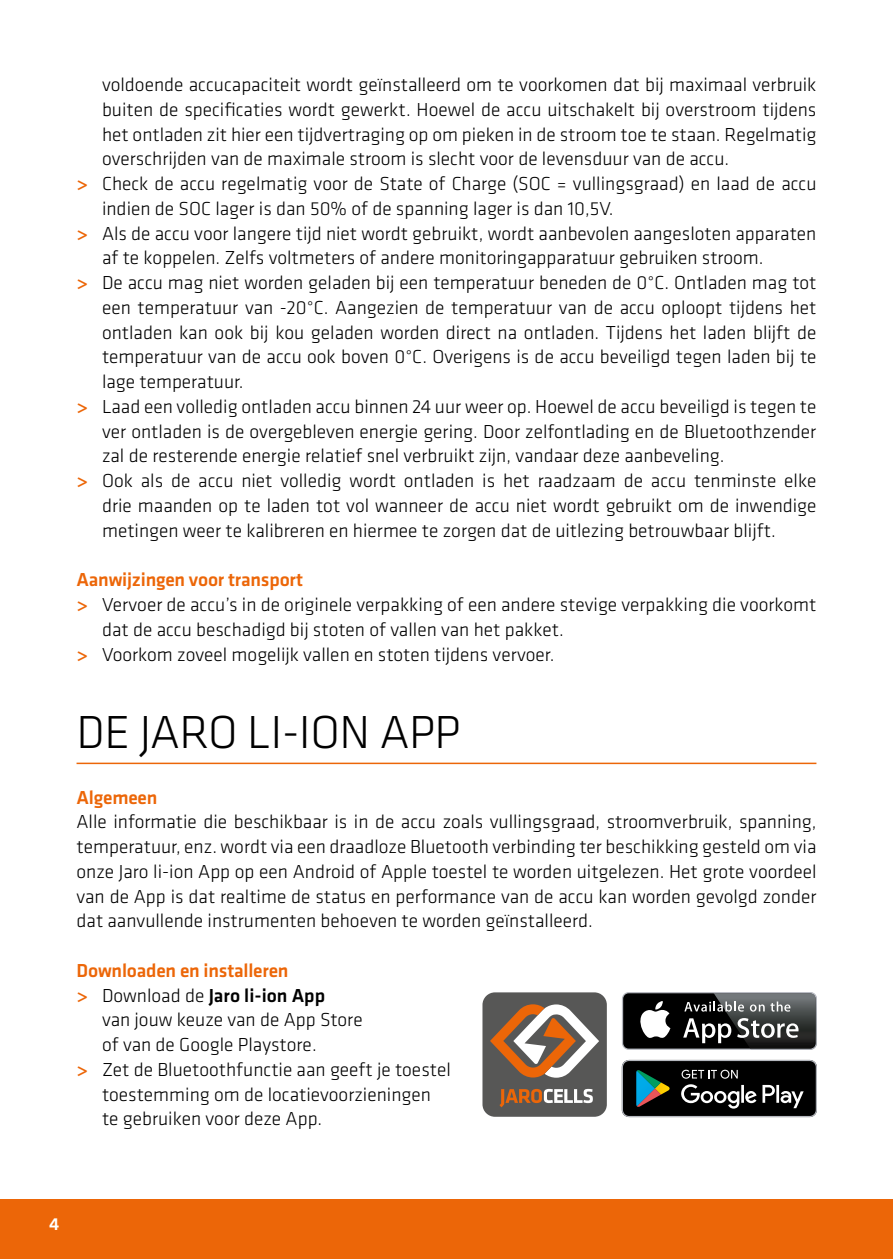
<style>
.page{position:relative;width:893px;height:1259px;background:#fff}
.page>*{position:absolute;margin:0;border:0;box-sizing:border-box;transform-origin:0 0}
.t1{font:300 48px "Klavika";letter-spacing:-.01em;color:#000}
.t2{font:300 19.5px/24.6px "Klavika";color:#000;text-align:justify}
.t3{font:500 19.5px "Klavika";letter-spacing:-.01em;color:#ec6608}
.t4{font:500 19.5px "Klavika";color:#000}
.t5{font:500 18px "Klavika";color:#fff}
.s1{font-weight:500;color:#ec6608}
.s2{color:#ec6608}
.s3{font-weight:300}
</style>
<div class="page">
<div style="left:0;top:1199px;width:893px;height:60px;background:#ec6608"></div>
<hr style="left:77px;top:762px;width:739px;height:2px;background:#ec6608">
<svg style="left:622px;top:1060px;width:195px;height:57px;background:#242a2a"></svg>
<svg style="left:622px;top:992px;width:195px;height:58px"></svg>
<div style="left:623px;top:993px;width:193px;height:55px;background:#000;border-radius:6px"></div>
<svg style="left:640px;top:1001px;width:30px;height:37px"></svg>
<img style="left:811px;top:993px;width:5px;height:55px">
<svg style="left:683px;top:992px;width:128px;height:58px"></svg>
<div style="left:482px;top:992px;width:125px;height:124px;background:#575756;border-radius:12px"></div>
<svg style="left:490px;top:1004px;width:109px;height:73px"></svg>
<svg style="left:499px;top:1089px;width:94px;height:18px"></svg>
<p class="t2" style="left:102px;top:73px;width:716px">voldoende accucapaciteit wordt geïnstalleerd om te voorkomen dat bij maximaal verbruik</p>
<p class="t2" style="left:102px;top:98px;width:716px">buiten de specificaties wordt gewerkt. Hoewel de accu uitschakelt bij overstroom tijdens</p>
<p class="t2" style="left:102px;top:122px;width:716px">het ontladen zit hier een tijdvertraging op om pieken in de stroom toe te staan. Regelmatig</p>
<p class="t2" style="left:102px;top:147px;width:629px">overschrijden van de maximale stroom is slecht voor de levensduur van de accu.</p>
<p class="t2" style="left:77px;top:172px;width:741px"><span class="s1">&gt;</span> Check de accu regelmatig voor de State of Charge (SOC = vullingsgraad) en laad de accu</p>
<p class="t2" style="left:102px;top:196px;width:513px">indien de SOC lager is dan 50% of de spanning lager is dan 10,5V.</p>
<p class="t2" style="left:77px;top:221px;width:741px"><span class="s1">&gt;</span> Als de accu voor langere tijd niet wordt gebruikt, wordt aanbevolen aangesloten apparaten</p>
<p class="t2" style="left:102px;top:246px;width:663px">af te koppelen. Zelfs voltmeters of andere monitoringapparatuur gebruiken stroom.</p>
<p class="t2" style="left:77px;top:271px;width:741px"><span class="s1">&gt;</span> De accu mag niet worden geladen bij een temperatuur beneden de 0°C. Ontladen mag tot</p>
<p class="t2" style="left:102px;top:295px;width:716px">een temperatuur van -20°C. Aangezien de temperatuur van de accu oploopt tijdens het</p>
<p class="t2" style="left:102px;top:320px;width:716px">ontladen kan ook bij kou geladen worden direct na ontladen. Tijdens het laden blijft de</p>
<p class="t2" style="left:102px;top:345px;width:716px">temperatuur van de accu ook boven 0°C. Overigens is de accu beveiligd tegen laden bij te</p>
<p class="t2" style="left:102px;top:370px;width:143px">lage temperatuur.</p>
<p class="t2" style="left:77px;top:394px;width:741px"><span class="s1">&gt;</span> Laad een volledig ontladen accu binnen 24 uur weer op. Hoewel de accu beveiligd is tegen te</p>
<p class="t2" style="left:102px;top:419px;width:716px">ver ontladen is de overgebleven energie gering. Door zelfontlading en de Bluetoothzender</p>
<p class="t2" style="left:102px;top:444px;width:624px">zal de resterende energie relatief snel verbruikt zijn, vandaar deze aanbeveling.</p>
<p class="t2" style="left:77px;top:469px;width:741px"><span class="s1">&gt;</span> Ook als de accu niet volledig wordt ontladen is het raadzaam de accu tenminste elke</p>
<p class="t2" style="left:102px;top:493px;width:716px">drie maanden op te laden tot vol wanneer de accu niet wordt gebruikt om de inwendige</p>
<p class="t2" style="left:102px;top:518px;width:675px">metingen weer te kalibreren en hiermee te zorgen dat de uitlezing betrouwbaar blijft.</p>
<p class="t3" style="left:77px;top:569px;width:228px">Aanwijzingen voor transport</p>
<p class="t2" style="left:77px;top:592px;width:741px"><span class="s1">&gt;</span> Vervoer de accu’s in de originele verpakking of een andere stevige verpakking die voorkomt</p>
<p class="t2" style="left:102px;top:617px;width:463px">dat de accu beschadigd bij stoten of vallen van het pakket.</p>
<p class="t2" style="left:77px;top:642px;width:479px"><span class="s1">&gt;</span> Voorkom zoveel mogelijk vallen en stoten tijdens vervoer.</p>
<h1 class="t1" style="left:77px;top:706px;width:386px">DE JARO LI-ION APP</h1>
<p class="t3" style="left:77px;top:786px;width:82px">Algemeen</p>
<p class="t2" style="left:77px;top:810px;width:741px">Alle informatie die beschikbaar is in de accu zoals vullingsgraad, stroomverbruik, spanning, temperatuur, enz. wordt via een draadloze Bluetooth verbinding ter beschikking gesteld om via onze Jaro li-ion App op een Android of Apple toestel te worden uitgelezen. Het grote voordeel van de App is dat realtime de status en performance van de accu kan worden gevolgd zonder dat aanvullende instrumenten behoeven te worden geïnstalleerd.</p>
<p class="t3" style="left:77px;top:960px;width:214px">Downloaden en installeren</p>
<p class="t4" style="left:77px;top:984px;width:250px"><span class="s2">&gt;</span> <span class="s3">Download de</span> Jaro li-ion App</p>
<p class="t2" style="left:102px;top:1008px;width:262px">van jouw keuze van de App Store</p>
<p class="t2" style="left:102px;top:1032px;width:216px">of van de Google Playstore.</p>
<p class="t2" style="left:77px;top:1057px;width:376px"><span class="s1">&gt;</span> Zet de Bluetoothfunctie aan geeft je toestel</p>
<p class="t2" style="left:102px;top:1082px;width:330px">toestemming om de locatievoorzieningen</p>
<p class="t2" style="left:102px;top:1107px;width:222px">te gebruiken voor deze App.</p>
<p class="t5" style="left:49px;top:1214px;width:12px">4</p>
</div>
